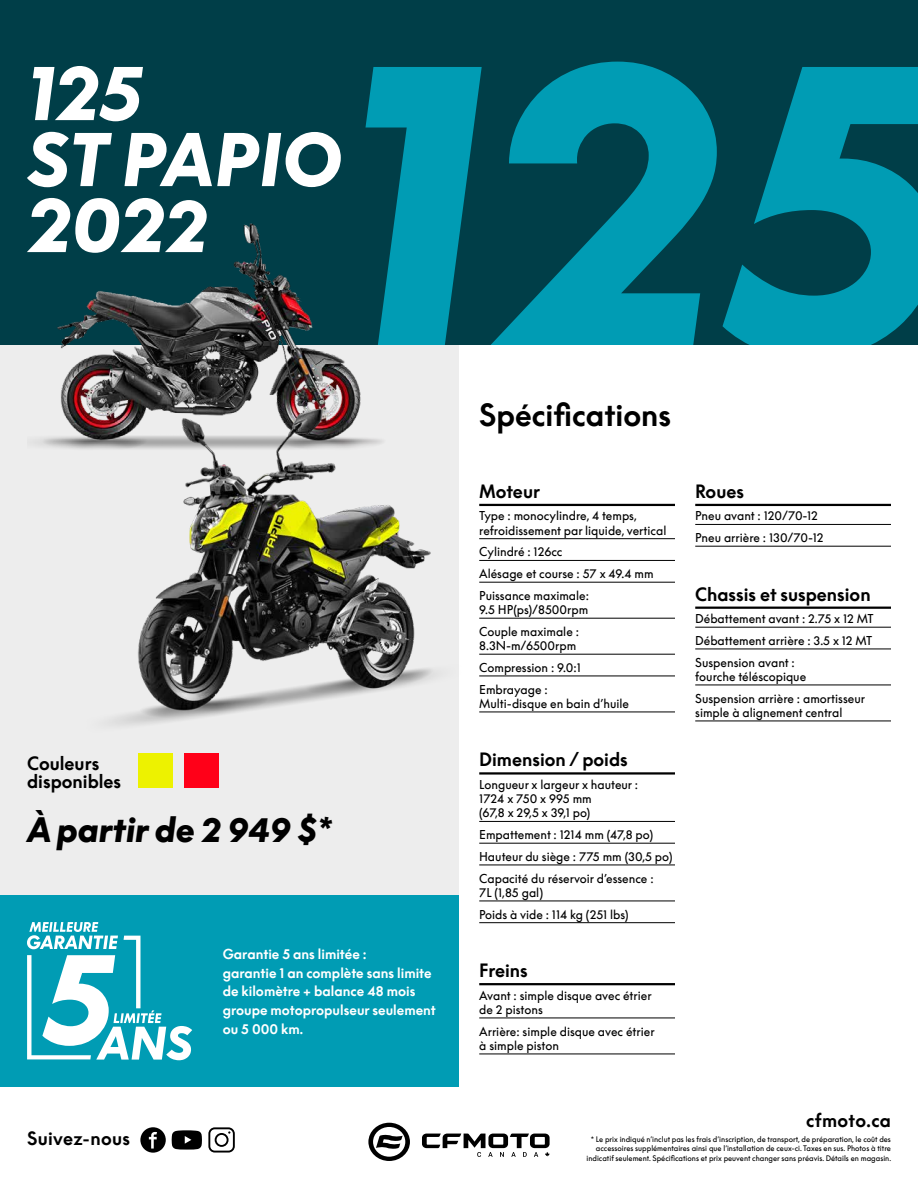
<style>
.page{position:relative;width:918px;height:1188px;background:#fff}
.page>*{position:absolute;margin:0;border:0;box-sizing:border-box;transform-origin:0 0}
.t1{font:italic 900 378.6px "Supreme LLTT";color:#009cb4}
.t2{font:italic 900 70.5px/66px "Supreme LLTT";color:#fff}
.t3{font:italic 900 33px "Supreme LLTT";color:#000}
.t4{font:30px "Supreme LLTT Bold Flat";color:#000}
.t5{font:18px/18px "Supreme LLTT Bold Flat";color:#000}
.t6{font:18px "Supreme LLTT Bold Flat";letter-spacing:.02em;color:#000}
.t7{font:700 13.5px/18.8px "Supreme LLTT";color:#fff}
.t8{font:12px/21.8px "Supreme LLTT";color:#000}
.t9{font:7.5px/9.8px "Supreme LLTT";color:#000;text-align:right}
</style>
<div class="page">
<div style="left:0;top:306px;width:459px;height:590px;background:#ededed"></div>
<div style="left:0;top:0;width:918px;height:344px;background:#003e48"></div>
<div style="left:0;top:895px;width:459px;height:192px;background:#009cb4"></div>
<svg style="left:368px;top:1123px;width:42px;height:38px"></svg>
<svg style="left:422px;top:1134px;width:128px;height:23px"></svg>
<hr style="left:479px;top:504px;width:196px;height:2px;background:#000">
<hr style="left:479px;top:538px;width:196px;height:1px;background:#000">
<hr style="left:479px;top:560px;width:196px;height:1px;background:#000">
<hr style="left:479px;top:582px;width:196px;height:1px;background:#000">
<hr style="left:479px;top:618px;width:196px;height:1px;background:#000">
<hr style="left:479px;top:654px;width:196px;height:1px;background:#000">
<hr style="left:479px;top:676px;width:196px;height:1px;background:#000">
<hr style="left:479px;top:712px;width:196px;height:1px;background:#000">
<hr style="left:479px;top:772px;width:196px;height:3px;background:#000">
<hr style="left:479px;top:821px;width:196px;height:1px;background:#000">
<hr style="left:479px;top:843px;width:196px;height:1px;background:#000">
<hr style="left:479px;top:865px;width:196px;height:1px;background:#000">
<hr style="left:479px;top:901px;width:196px;height:1px;background:#000">
<hr style="left:479px;top:922px;width:196px;height:1px;background:#000">
<hr style="left:479px;top:983px;width:196px;height:2px;background:#000">
<hr style="left:479px;top:1018px;width:196px;height:1px;background:#000">
<hr style="left:479px;top:1054px;width:196px;height:1px;background:#000">
<hr style="left:695px;top:504px;width:196px;height:2px;background:#000">
<hr style="left:695px;top:524px;width:196px;height:1px;background:#000">
<hr style="left:695px;top:546px;width:196px;height:1px;background:#000">
<hr style="left:695px;top:607px;width:196px;height:2px;background:#000">
<hr style="left:695px;top:627px;width:196px;height:1px;background:#000">
<hr style="left:695px;top:649px;width:196px;height:1px;background:#000">
<hr style="left:695px;top:685px;width:196px;height:1px;background:#000">
<hr style="left:695px;top:721px;width:196px;height:1px;background:#000">
<div style="left:140px;top:1127px;width:26px;height:26px;background:#000;border-radius:50%"></div>
<svg style="left:149px;top:1131px;width:8px;height:18px"></svg>
<svg style="left:172px;top:1130px;width:30px;height:20px"></svg>
<svg style="left:208px;top:1127px;width:27px;height:26px"></svg>
<svg style="left:27px;top:922px;width:165px;height:138px"></svg>
<div style="left:184px;top:753px;width:35px;height:34px;background:#ff0018"></div>
<div style="left:138px;top:753px;width:34px;height:34px;background:#edf200"></div>
<img style="left:28px;top:223px;width:362px;height:226px">
<img style="left:85px;top:390px;width:406px;height:335px">
<h2 class="t2" style="left:27px;top:63px;width:316px">125<br>ST PAPIO<br>2022</h2>
<h3 class="t5" style="left:27px;top:755px;width:96px">Couleurs disponibles</h3>
<h3 class="t3" style="left:27px;top:811px;width:306px">À partir de 2 949 $*</h3>
<h1 class="t1" style="left:334px;top:0;width:619px">125</h1>
<h3 class="t4" style="left:479px;top:398px;width:193px">Spécifications</h3>
<h3 class="t5" style="left:479px;top:483px;width:62px">Moteur</h3>
<p class="t8" style="left:479px;top:509px;width:189px;line-height:14.2px">Type : monocylindre, 4 temps, refroidissement par liquide, vertical</p>
<p class="t8" style="left:479px;top:541px;width:176px">Cylindré : 126cc<br>Alésage et course : 57 x 49.4 mm<br>Puissance maximale:</p>
<p class="t8" style="left:479px;top:599px;width:111px">9.5 HP(ps)/8500rpm<br>Couple maximale :</p>
<p class="t8" style="left:479px;top:635px;width:103px">8.3N-m/6500rpm<br>Compression : 9.0:1<br>Embrayage :</p>
<p class="t8" style="left:479px;top:693px;width:151px">Multi-disque en bain d’huile</p>
<h3 class="t5" style="left:479px;top:751px;width:150px">Dimension / poids</h3>
<p class="t8" style="left:479px;top:778px;width:160px;line-height:14.2px">Longueur x largeur x hauteur :<br>1724 x 750 x 995 mm<br>(67,8 x 29,5 x 39,1 po)</p>
<p class="t8" style="left:479px;top:824px;width:195px">Empattement : 1214 mm (47,8 po)<br>Hauteur du siège : 775 mm (30,5 po)<br>Capacité du réservoir d’essence :</p>
<p class="t8" style="left:479px;top:882px;width:151px">7L (1,85 gal)<br>Poids à vide : 114 kg (251 lbs)</p>
<h3 class="t5" style="left:695px;top:483px;width:50px">Roues</h3>
<p class="t8" style="left:695px;top:505px;width:130px">Pneu avant : 120/70-12<br>Pneu arrière : 130/70-12</p>
<h3 class="t5" style="left:695px;top:585px;width:177px">Chassis et suspension</h3>
<p class="t8" style="left:695px;top:608px;width:180px;text-align:justify">Débattement avant : 2.75 x 12 MT Débattement arrière : 3.5 x 12 MT Suspension avant :</p>
<p class="t8" style="left:695px;top:666px;width:171px">fourche téléscopique<br>Suspension arrière : amortisseur</p>
<p class="t8" style="left:695px;top:702px;width:149px">simple à alignement central</p>
<h3 class="t6" style="left:27px;top:1129px;width:105px">Suivez-nous</h3>
<p class="t7" style="left:223px;top:945px;width:215px">Garantie 5 ans limitée :<br>garantie 1 an complète sans limite de kilomètre + balance 48 mois groupe motopropulseur seulement ou 5 000 km.</p>
<h3 class="t5" style="left:479px;top:962px;width:50px">Freins</h3>
<p class="t8" style="left:479px;top:988px;width:174px;line-height:14.2px">Avant : simple disque avec étrier de 2 pistons</p>
<p class="t8" style="left:479px;top:1024px;width:177px;line-height:14.2px">Arrière: simple disque avec étrier à simple piston</p>
<h3 class="t5" style="left:806px;top:1112px;width:86px">cfmoto.ca</h3>
<p class="t9" style="left:587px;top:1134px;width:306px">* Le prix indiqué n’inclut pas les frais d’inscription, de transport, de préparation, le coût des accessoires supplémentaires ainsi que l’installation de ceux-ci. Taxes en sus. Photos à titre indicatif seulement. Spécifications et prix peuvent changer sans préavis. Détails en magasin.</p>
</div>
